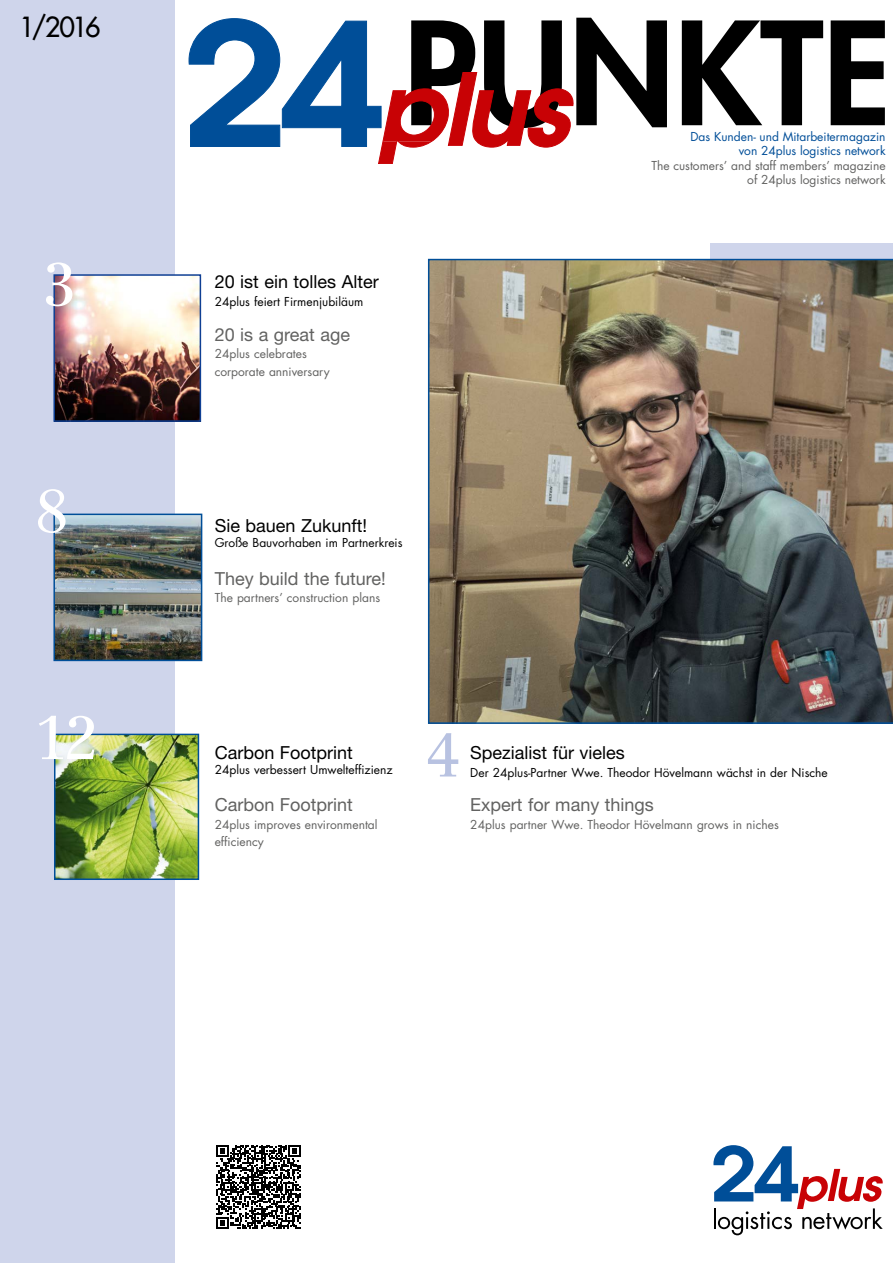
<style>
.page{position:relative;width:893px;height:1263px;background:#fff}
.page>*{position:absolute;margin:0;border:0;box-sizing:border-box;transform-origin:0 0}
.t1{font:800 138.9px "Futura";color:#000}
.t2{font:60px "Centennial";color:#fff}
.t3{font:60px "Centennial";color:#b8c2e1}
.t4{font:27px "Futura";color:#000}
.t5{font:18px "Helvetica Neue LT Pro";color:#000}
.t6{font:18px "Helvetica Neue LT Pro";color:#626261}
.t7{font:12px/17.4px "Futura";color:#626261}
.t8{font:12px "Futura";color:#000}
.t9{font:12px/14.4px "Futura";color:#004e98;text-align:right}
</style>
<div class="page">
<div style="left:710px;top:244px;width:183px;height:15px;background:#cfd5eb"></div>
<svg style="left:713px;top:1145px;width:170px;height:90px"></svg>
<svg style="left:189px;top:18px;width:385px;height:146px"></svg>
<div style="left:0;top:0;width:174px;height:1263px;background:#cfd5eb"></div>
<img style="left:428px;top:259px;width:465px;height:465px">
<img style="left:57px;top:737px;width:139px;height:140px">
<div style="left:54px;top:734px;width:145px;height:146px;border:2px solid #004e98"></div>
<img style="left:56px;top:517px;width:143px;height:141px">
<div style="left:53px;top:514px;width:149px;height:147px;border:2px solid #004e98"></div>
<svg style="left:216px;top:1145px;width:84px;height:84px"></svg>
<img style="left:56px;top:277px;width:142px;height:142px">
<div style="left:53px;top:274px;width:148px;height:148px;border:2px solid #0f3f93"></div>
<h3 class="t4" style="left:19px;top:10px;width:83px">1/2016</h3>
<h2 class="t2" style="left:41px;top:249px;width:37px">3</h2>
<h2 class="t2" style="left:34px;top:476px;width:37px">8</h2>
<h2 class="t2" style="left:34px;top:702px;width:66px">12</h2>
<h1 class="t1" style="left:404px;top:-19px;width:489px">PUNKTE</h1>
<p class="t9" style="left:690px;top:129px;width:197px">Das Kunden- und Mitarbeitermagazin von 24plus logistics network</p>
<p class="t7" style="left:651px;top:158px;width:236px;line-height:14.4px;text-align:right">The customers’ and staff members’ magazine of 24plus logistics network</p>
<h3 class="t5" style="left:215px;top:271px;width:166px">20 ist ein tolles Alter</h3>
<p class="t8" style="left:215px;top:293px;width:150px">24plus feiert Firmenjubiläum</p>
<h3 class="t6" style="left:215px;top:323px;width:137px">20 is a great age</h3>
<p class="t7" style="left:215px;top:345px;width:116px">24plus celebrates corporate anniversary</p>
<h3 class="t5" style="left:215px;top:515px;width:154px">Sie bauen Zukunft!</h3>
<p class="t8" style="left:215px;top:535px;width:189px">Große Bauvorhaben im Partnerkreis</p>
<h3 class="t6" style="left:215px;top:567px;width:173px">They build the future!</h3>
<p class="t7" style="left:215px;top:589px;width:167px">The partners’ construction plans</p>
<h3 class="t5" style="left:215px;top:741px;width:140px">Carbon Footprint</h3>
<p class="t8" style="left:215px;top:761px;width:179px">24plus verbessert Umwelteffizienz</p>
<h3 class="t6" style="left:215px;top:794px;width:140px">Carbon Footprint</h3>
<p class="t7" style="left:215px;top:815px;width:164px">24plus improves environmental efficiency</p>
<h2 class="t3" style="left:425px;top:720px;width:37px">4</h2>
<h3 class="t5" style="left:470px;top:741px;width:156px">Spezialist für vieles</h3>
<p class="t8" style="left:470px;top:764px;width:359px">Der 24plus-Partner Wwe. Theodor Hövelmann wächst in der Nische</p>
<h3 class="t6" style="left:470px;top:794px;width:185px">Expert for many things</h3>
<p class="t7" style="left:470px;top:815px;width:310px">24plus partner Wwe. Theodor Hövelmann grows in niches</p>
</div>
